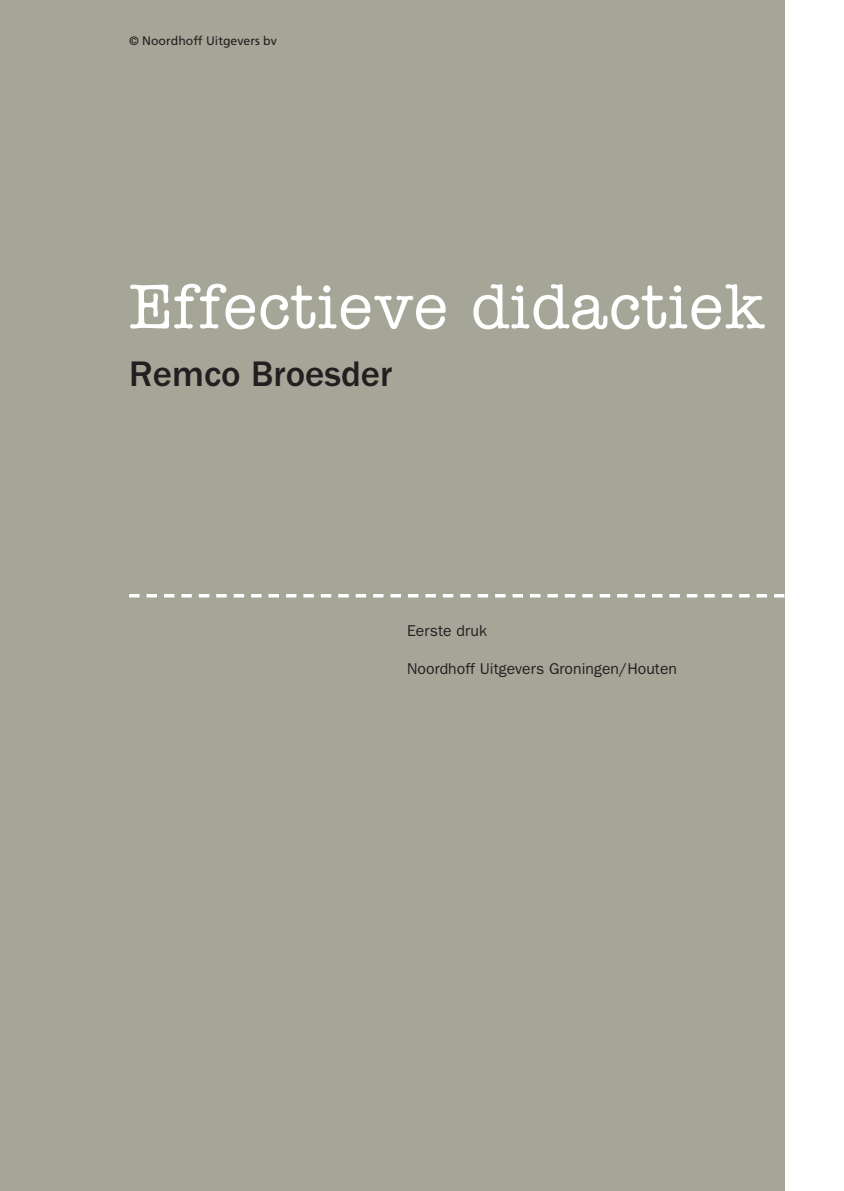
<style>
.page{position:relative;width:844px;height:1191px;background:#fff}
.page>*{position:absolute;margin:0;border:0;box-sizing:border-box;transform-origin:0 0}
.t1{font:500 63px "American Typewriter Std";letter-spacing:.015em;color:#fff}
.t2{font:500 36.75px "ITC Franklin Gothic Std";color:#231f20}
.t3{font:15.75px "ITC Franklin Gothic Std";letter-spacing:.005em;color:#231f20}
.t4{font:12.25px "Frutiger LT Std";color:#231f20}
</style>
<div class="page">
<div style="left:0;top:0;width:784px;height:1191px;background:#a6a698"></div>
<svg style="left:129px;top:594px;width:655px;height:3px"></svg>
<p class="t4" style="left:129px;top:35px;width:149px">© Noordhoff Uitgevers bv</p>
<h1 class="t1" style="left:129px;top:283px;width:636px">Effectieve didactiek</h1>
<h2 class="t2" style="left:129px;top:359px;width:265px">Remco Broesder</h2>
<p class="t3" style="left:407px;top:624px;width:81px">Eerste druk</p>
<p class="t3" style="left:407px;top:663px;width:271px">Noordhoff Uitgevers Groningen/Houten</p>
</div>
